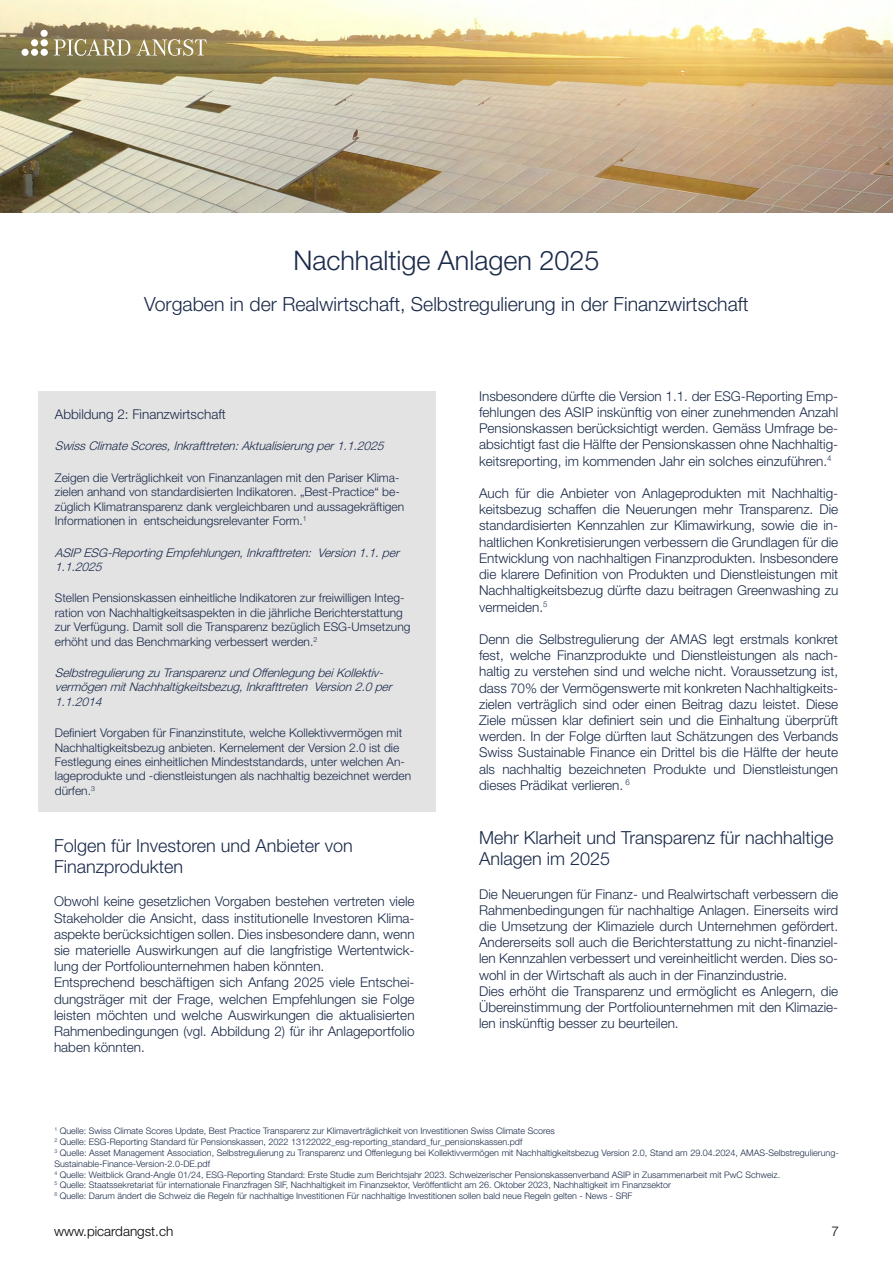
<style>
.page{position:relative;width:893px;height:1263px;background:#fff}
.page>*{position:absolute;margin:0;border:0;box-sizing:border-box;transform-origin:0 0}
.t1{font:300 27px "Helvetica Neue LT Std";color:#1a2a49}
.t2{font:300 19.5px "Helvetica Neue LT Std";color:#1a2a49}
.t3{font:300 18px/21.6px "Helvetica Neue LT Std";color:#1a2a49}
.t4{font:300 13.5px/16.2px "Helvetica Neue LT Std";color:#1a2a49;text-align:justify}
.t5{font:300 13.5px "Helvetica Neue LT Std";color:#000}
.t6{font:300 12px/14.4px "Helvetica Neue LT Std";color:#1a2a49}
.t7{font:italic 300 12px/14.4px "Helvetica Neue LT Std";color:#1a2a49}
.t8{font:300 9px/10.8px "Helvetica Neue LT Std";color:#1a2a49}
</style>
<div class="page">
<img style="left:0;top:0;width:893px;height:213px">
<div style="left:38px;top:391px;width:398px;height:421px;background:#e3e3e4"></div>
<svg style="left:22px;top:30px;width:185px;height:26px"></svg>
<h1 class="t1" style="left:293px;top:244px;width:308px">Nachhaltige Anlagen 2025</h1>
<h2 class="t2" style="left:144px;top:293px;width:606px">Vorgaben in der Realwirtschaft, Selbstregulierung in der Finanzwirtschaft</h2>
<p class="t4" style="left:55px;top:406px;width:173px">Abbildung 2: Finanzwirtschaft</p>
<p class="t7" style="left:55px;top:439px;width:334px">SwissClimateScores,Inkrafttreten:Aktualisierungper1.1.2025</p>
<p class="t6" style="left:55px;top:470px;width:351px">Zeigen die Verträglichkeit von Finanzanlagen mit den Pariser Klima&shy;zielen anhand von standardisierten Indikatoren. „Best-Practice“ be&shy;züglich Klimatransparenz dank vergleichbaren und aussagekräftigen Informationen in entscheidungsrelevanter Form.<sup>1</sup></p>
<p class="t7" style="left:55px;top:545px;width:349px">ASIP ESG-ReportingEmpfehlungen,Inkrafttreten: Version1.1.per<br>1.1.2025</p>
<p class="t6" style="left:55px;top:591px;width:357px">Stellen Pensionskassen einheitliche Indikatoren zur freiwilligen Integ&shy;ration von Nachhaltigkeitsaspekten in die jährliche Berichterstattung zur Verfügung. Damit soll die Transparenz bezüglich ESG-Umsetzung erhöht und das Benchmarking verbessert werden.<sup>2</sup></p>
<p class="t7" style="left:55px;top:665px;width:342px">SelbstregulierungzuTransparenzundOffenlegungbeiKollektiv&shy;vermögenmitNachhaltigkeitsbezug,Inkrafttreten Version2.0per<br>1.1.2014</p>
<p class="t6" style="left:55px;top:725px;width:358px">Definiert Vorgaben für Finanzinstitute, welche Kollektivvermögen mit Nachhaltigkeitsbezug anbieten. Kernelement der Version 2.0 ist die Festlegung eines einheitlichen Mindeststandards, unter welchen An&shy;lageprodukte und -dienstleistungen als nachhaltig bezeichnet werden dürfen.<sup>3</sup></p>
<h3 class="t3" style="left:54px;top:834px;width:300px">Folgen für Investoren und Anbieter von<br>Finanzprodukten</h3>
<p class="t4" style="left:54px;top:893px;width:362px;text-align:left">Obwohl keine gesetzlichen Vorgaben bestehen vertreten viele Stakeholder die Ansicht, dass institutionelle Investoren Klima&shy;aspekte berücksichtigen sollen. Dies insbesondere dann, wenn sie materielle Auswirkungen auf die langfristige Wertentwick&shy;lung der Portfoliounternehmen haben könnten.<br>Entsprechend beschäftigen sich Anfang 2025 viele Entschei&shy;dungsträger mit der Frage, welchen Empfehlungen sie Folge leisten möchten und welche Auswirkungen die aktualisierten Rahmenbedingungen (vgl. Abbildung 2) für ihr Anlageportfolio haben könnten.</p>
<p class="t4" style="left:479px;top:388px;width:361px">Insbesondere dürfte die Version 1.1. der ESG-Reporting Emp&shy;fehlungen des ASIP inskünftig von einer zunehmenden Anzahl Pensionskassen berücksichtigt werden. Gemäss Umfrage be&shy;absichtigt fast die Hälfte der Pensionskassen ohne Nachhaltig&shy;keitsreporting, im kommenden Jahr ein solches einzuführen.<sup>4</sup></p>
<p class="t4" style="left:479px;top:485px;width:361px">Auch für die Anbieter von Anlageprodukten mit Nachhaltig&shy;keitsbezug schaffen die Neuerungen mehr Transparenz. Die standardisierten Kennzahlen zur Klimawirkung, sowie die in&shy;haltlichen Konkretisierungen verbessern die Grundlagen für die Entwicklung von nachhaltigen Finanzprodukten. Insbesondere die klarere Definition von Produkten und Dienstleistungen mit Nachhaltigkeitsbezug dürfte dazu beitragen Greenwashing zu vermeiden.<sup>5</sup></p>
<p class="t4" style="left:479px;top:631px;width:361px">Denn die Selbstregulierung der AMAS legt erstmals konkret fest, welche Finanzprodukte und Dienstleistungen als nach&shy;haltig zu verstehen sind und welche nicht. Voraussetzung ist, dass 70% der Vermögenswerte mit konkreten Nachhaltigkeits&shy;zielen verträglich sind oder einen Beitrag dazu leistet. Diese Ziele müssen klar definiert sein und die Einhaltung überprüft werden. In der Folge dürften laut Schätzungen des Verbands Swiss Sustainable Finance ein Drittel bis die Hälfte der heute als nachhaltig bezeichneten Produkte und Dienstleistungen dieses Prädikat verlieren. <sup>6</sup></p>
<h3 class="t3" style="left:479px;top:826px;width:356px">Mehr Klarheit und Transparenz für nachhaltige<br>Anlagen im 2025</h3>
<p class="t4" style="left:479px;top:885px;width:361px;text-align:left">Die Neuerungen für Finanz- und Realwirtschaft verbessern die Rahmenbedingungen für nachhaltige Anlagen. Einerseits wird die Umsetzung der Klimaziele durch Unternehmen gefördert.<br>Andererseits soll auch die Berichterstattung zu nicht-finanziel&shy;len Kennzahlen verbessert und vereinheitlicht werden. Dies so&shy;wohl in der Wirtschaft als auch in der Finanzindustrie.<br>Dies erhöht die Transparenz und ermöglicht es Anlegern, die Übereinstimmung der Portfoliounternehmen mit den Klimazie&shy;len inskünftig besser zu beurteilen.</p>
<p class="t8" style="left:54px;top:1125px;width:786px"><sup>1</sup> Quelle: Swiss Climate Scores Update, Best Practice Transparenz zur Klimaverträglichkeit von Investitionen Swiss Climate Scores<br><sup>2</sup> Quelle: ESG-Reporting Standard für Pensionskassen, 2022 13122022_esg-reporting_standard_fur_pensionskassen.pdf<br><sup>3</sup> Quelle: Asset Management Association, Selbstregulierung zu Transparenz und Offenlegung bei Kollektivvermögen mit Nachhaltigkeitsbezug Version 2.0, Stand am 29.04.2024, AMAS-Selbstregulierung-Sustainable-Finance-Version-2.0-DE.pdf<br><sup>4</sup> Quelle: Weitblick Grand-Angle 01/24, ESG-Reporting Standard: Erste Studie zum Berichtsjahr 2023. Schweizerischer Pensionskassenverband ASIP in Zusammenarbeit mit PwC Schweiz.<br><sup>5</sup> Quelle: Staatssekretariat für internationale Finanzfragen SIF, Nachhaltigkeit im Finanzsektor, Veröffentlicht am 26. Oktober 2023, Nachhaltigkeit im Finanzsektor<br><sup>6</sup> Quelle: Darum ändert die Schweiz die Regeln für nachhaltige Investitionen Für nachhaltige Investitionen sollen bald neue Regeln gelten - News - SRF</p>
<p class="t5" style="left:54px;top:1223px;width:121px">www.picardangst.ch</p>
<p class="t5" style="left:831px;top:1223px;width:9px">7</p>
</div>
